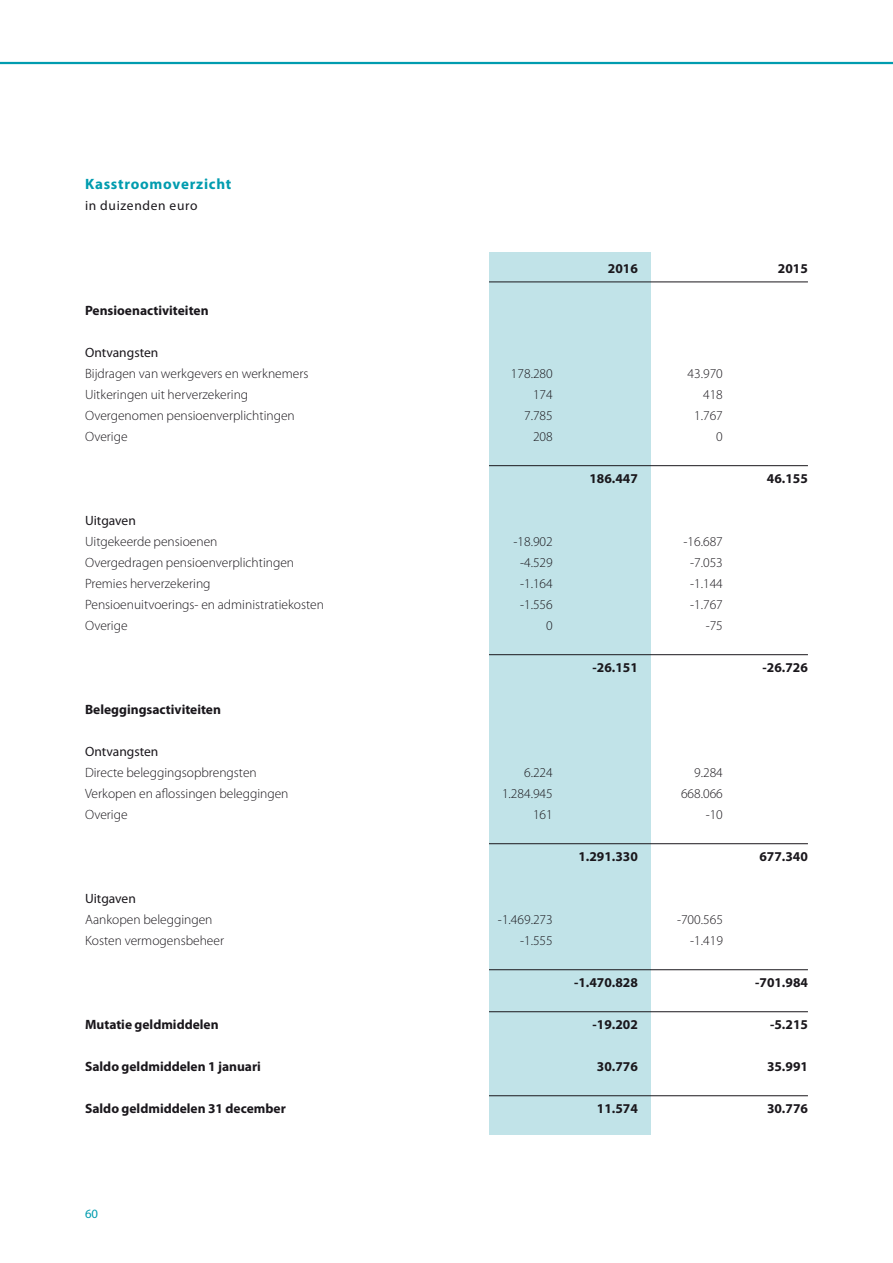
<style>
.page{position:relative;width:893px;height:1263px;background:#fff}
.page>*{position:absolute;margin:0;border:0;box-sizing:border-box;transform-origin:0 0}
.t1{font:700 15px "Myriad Pro";letter-spacing:.05em;color:#009caf}
.t2{font:300 13.5px "Myriad Pro";color:#1a171c}
.t3{font:700 13.5px "Myriad Pro";color:#1a171c}
.t4{font:13.5px "Myriad Pro";color:#1a171c}
.t5{font:13.5px "Myriad Pro";letter-spacing:.05em;color:#1a171c}
.t6{font:12.75px "Myriad Pro";color:#009caf}
</style>
<div class="page">
<hr style="left:0;top:62px;width:893px;height:2px;background:#009caf">
<div style="left:489px;top:252px;width:162px;height:882px;background:#c1e3e8"></div>
<hr style="left:489px;top:282px;width:319px;height:1px;background:#1a171c">
<hr style="left:489px;top:465px;width:319px;height:1px;background:#1a171c">
<hr style="left:489px;top:654px;width:319px;height:1px;background:#1a171c">
<hr style="left:489px;top:843px;width:319px;height:1px;background:#1a171c">
<hr style="left:489px;top:969px;width:319px;height:1px;background:#1a171c">
<hr style="left:489px;top:1011px;width:319px;height:1px;background:#1a171c">
<hr style="left:489px;top:1095px;width:319px;height:1px;background:#1a171c">
<p class="t1" style="left:85px;top:174px;width:148px">Kasstroomoverzicht</p>
<p class="t5" style="left:85px;top:197px;width:114px">in duizenden euro</p>
<p class="t3" style="left:608px;top:260px;width:31px">2016</p>
<p class="t3" style="left:778px;top:260px;width:31px">2015</p>
<p class="t3" style="left:85px;top:302px;width:125px">Pensioenactiviteiten</p>
<p class="t4" style="left:85px;top:344px;width:75px">Ontvangsten</p>
<p class="t2" style="left:85px;top:365px;width:225px">Bijdragen van werkgevers en werknemers</p>
<p class="t2" style="left:511px;top:365px;width:43px">178.280</p>
<p class="t2" style="left:688px;top:365px;width:37px">43.970</p>
<p class="t2" style="left:85px;top:386px;width:165px">Uitkeringen uit herverzekering</p>
<p class="t2" style="left:533px;top:386px;width:21px">174</p>
<p class="t2" style="left:703px;top:386px;width:21px">418</p>
<p class="t2" style="left:85px;top:407px;width:211px">Overgenomen pensioenverplichtingen</p>
<p class="t2" style="left:524px;top:407px;width:30px">7.785</p>
<p class="t2" style="left:694px;top:407px;width:30px">1.767</p>
<p class="t2" style="left:85px;top:428px;width:44px">Overige</p>
<p class="t2" style="left:533px;top:428px;width:21px">208</p>
<p class="t2" style="left:716px;top:428px;width:8px">0</p>
<p class="t3" style="left:589px;top:470px;width:50px">186.447</p>
<p class="t3" style="left:767px;top:470px;width:42px">46.155</p>
<p class="t4" style="left:85px;top:512px;width:52px">Uitgaven</p>
<p class="t2" style="left:85px;top:533px;width:134px">Uitgekeerde pensioenen</p>
<p class="t2" style="left:513px;top:533px;width:41px">-18.902</p>
<p class="t2" style="left:684px;top:533px;width:41px">-16.687</p>
<p class="t2" style="left:85px;top:554px;width:211px">Overgedragen pensioenverplichtingen</p>
<p class="t2" style="left:520px;top:554px;width:34px">-4.529</p>
<p class="t2" style="left:690px;top:554px;width:34px">-7.053</p>
<p class="t2" style="left:85px;top:575px;width:127px">Premies herverzekering</p>
<p class="t2" style="left:520px;top:575px;width:34px">-1.164</p>
<p class="t2" style="left:690px;top:575px;width:34px">-1.144</p>
<p class="t2" style="left:85px;top:596px;width:240px">Pensioenuitvoerings- en administratiekosten</p>
<p class="t2" style="left:520px;top:596px;width:34px">-1.556</p>
<p class="t2" style="left:690px;top:596px;width:34px">-1.767</p>
<p class="t2" style="left:85px;top:617px;width:44px">Overige</p>
<p class="t2" style="left:546px;top:617px;width:8px">0</p>
<p class="t2" style="left:706px;top:617px;width:19px">-75</p>
<p class="t3" style="left:592px;top:659px;width:47px">-26.151</p>
<p class="t3" style="left:763px;top:659px;width:47px">-26.726</p>
<p class="t3" style="left:85px;top:701px;width:137px">Beleggingsactiviteiten</p>
<p class="t4" style="left:85px;top:743px;width:75px">Ontvangsten</p>
<p class="t2" style="left:85px;top:764px;width:173px">Directe beleggingsopbrengsten</p>
<p class="t2" style="left:524px;top:764px;width:30px">6.224</p>
<p class="t2" style="left:694px;top:764px;width:30px">9.284</p>
<p class="t2" style="left:85px;top:785px;width:205px">Verkopen en aflossingen beleggingen</p>
<p class="t2" style="left:502px;top:785px;width:52px">1.284.945</p>
<p class="t2" style="left:681px;top:785px;width:43px">668.066</p>
<p class="t2" style="left:85px;top:806px;width:44px">Overige</p>
<p class="t2" style="left:533px;top:806px;width:21px">161</p>
<p class="t2" style="left:706px;top:806px;width:19px">-10</p>
<p class="t3" style="left:578px;top:848px;width:61px">1.291.330</p>
<p class="t3" style="left:759px;top:848px;width:50px">677.340</p>
<p class="t4" style="left:85px;top:890px;width:52px">Uitgaven</p>
<p class="t2" style="left:85px;top:911px;width:129px">Aankopen beleggingen</p>
<p class="t2" style="left:498px;top:911px;width:56px">-1.469.273</p>
<p class="t2" style="left:677px;top:911px;width:47px">-700.565</p>
<p class="t2" style="left:85px;top:932px;width:140px">Kosten vermogensbeheer</p>
<p class="t2" style="left:520px;top:932px;width:34px">-1.555</p>
<p class="t2" style="left:690px;top:932px;width:34px">-1.419</p>
<p class="t3" style="left:574px;top:974px;width:65px">-1.470.828</p>
<p class="t3" style="left:755px;top:974px;width:54px">-701.984</p>
<p class="t3" style="left:85px;top:1016px;width:135px">Mutatie geldmiddelen</p>
<p class="t3" style="left:593px;top:1016px;width:47px">-19.202</p>
<p class="t3" style="left:770px;top:1016px;width:39px">-5.215</p>
<p class="t3" style="left:85px;top:1058px;width:177px">Saldo geldmiddelen 1 januari</p>
<p class="t3" style="left:597px;top:1058px;width:42px">30.776</p>
<p class="t3" style="left:767px;top:1058px;width:42px">35.991</p>
<p class="t3" style="left:85px;top:1100px;width:202px">Saldo geldmiddelen 31 december</p>
<p class="t3" style="left:597px;top:1100px;width:42px">11.574</p>
<p class="t3" style="left:767px;top:1100px;width:42px">30.776</p>
<p class="t6" style="left:85px;top:1206px;width:15px">60</p>
</div>
